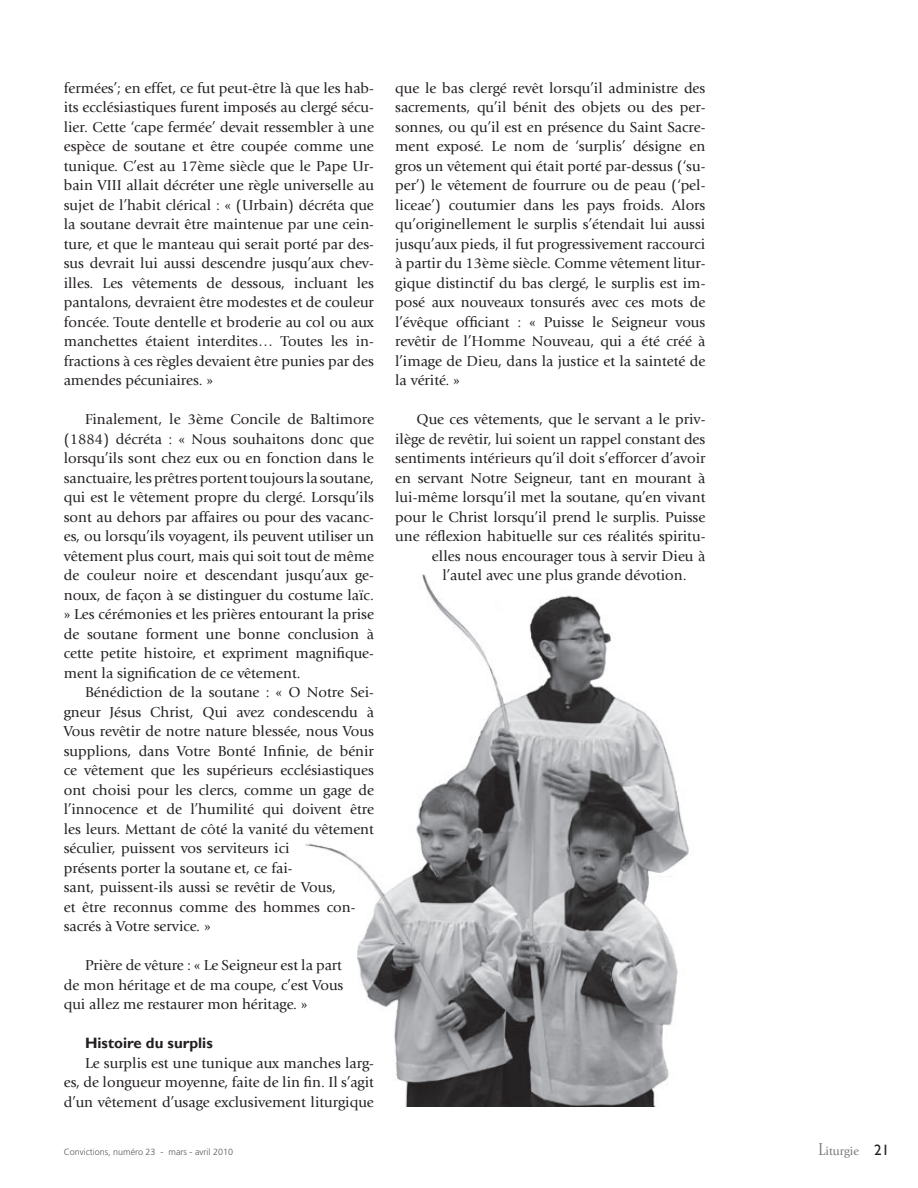
<style>
.page{position:relative;width:918px;height:1188px;background:#fff}
.page>*{position:absolute;margin:0;border:0;box-sizing:border-box;transform-origin:0 0}
.Text{font:15px/19.5px "Giovanni Std";color:#231f20;text-align:justify}
.Subtitle{font:700 15px "Gill Sans";color:#231f20}
.t1{font:12px "Giovanni Std";color:#76787b}
.t2{font:300 9px "Frutiger LT Std";color:#57585a}
.s1{font-size:18px}
.s2{font-family:"Gill Sans";font-size:15px;color:#231f20}
</style>
<div class="page">
<img style="left:305px;top:574px;width:384px;height:533px">
<p class="Text" style="left:64px;top:78px;width:312px">fermées’; en effet, ce fut peut-être là que les hab&shy;its ecclésiastiques furent imposés au clergé sécu&shy;lier. Cette ‘cape fermée’ devait ressembler à une espèce de soutane et être coupée comme une tunique. C’est au 17ème siècle que le Pape Ur&shy;bain VIII allait décréter une règle universelle au sujet de l’habit clérical : « (Urbain) décréta que la soutane devrait être maintenue par une cein&shy;ture, et que le manteau qui serait porté par des&shy;sus devrait lui aussi descendre jusqu’aux chev&shy;illes. Les vêtements de dessous, incluant les pantalons, devraient être modestes et de couleur foncée. Toute dentelle et broderie au col ou aux manchettes étaient interdites… Toutes les in&shy;fractions à ces règles devaient être punies par des amendes pécuniaires. »</p>
<p class="Text" style="left:64px;top:410px;width:312px;text-indent:21px">Finalement, le 3ème Concile de Baltimore (1884) décréta : « Nous souhaitons donc que lorsqu’ils sont chez eux ou en fonction dans le sanctuaire, les prêtres portent toujours la soutane, qui est le vêtement propre du clergé. Lorsqu’ils sont au dehors par affaires ou pour des vacanc&shy;es, ou lorsqu’ils voyagent, ils peuvent utiliser un vêtement plus court, mais qui soit tout de même de couleur noire et descendant jusqu’aux ge&shy;noux, de façon à se distinguer du costume laïc. » Les cérémonies et les prières entourant la prise de soutane forment une bonne conclusion à cette petite histoire, et expriment magnifique&shy;ment la signification de ce vêtement.</p>
<p class="Text" style="left:64px;top:683px;width:312px;text-align:left;text-indent:21px">Bénédiction de la soutane : « O Notre Sei&shy;gneur Jésus Christ, Qui avez condescendu à Vous revêtir de notre nature blessée, nous Vous supplions, dans Votre Bonté Infinie, de bénir ce vêtement que les supérieurs ecclésiastiques ont choisi pour les clercs, comme un gage de l’innocence et de l’humilité qui doivent être les leurs. Mettant de côté la vanité du vêtement séculier, puissent vos serviteurs ici<br>présents porter la soutane et, ce fai-<br>sant, puissent-ils aussi se revêtir de Vous,<br>et être reconnus comme des hommes con&shy;sacrés à Votre service. »</p>
<p class="Text" style="left:64px;top:956px;width:281px;text-indent:21px">Prière de vêture : « Le Seigneur est la part de mon héritage et de ma coupe, c’est Vous qui allez me restaurer mon héritage. »</p>
<p class="Subtitle" style="left:85px;top:1034px;width:129px">Histoire du surplis</p>
<p class="Text" style="left:64px;top:1053px;width:312px;text-indent:21px">Le surplis est une tunique aux manches larg&shy;es, de longueur moyenne, faite de lin fin. Il s’agit d’un vêtement d’usage exclusivement liturgique</p>
<p class="Text" style="left:395px;top:78px;width:312px">que le bas clergé revêt lorsqu’il administre des sacrements, qu’il bénit des objets ou des per&shy;sonnes, ou qu’il est en présence du Saint Sacre&shy;ment exposé. Le nom de ‘surplis’ désigne en gros un vêtement qui était porté par-dessus (‘su&shy;per’) le vêtement de fourrure ou de peau (‘pel&shy;liceae’) coutumier dans les pays froids. Alors qu’originellement le surplis s’étendait lui aussi jusqu’aux pieds, il fut progressivement raccourci à partir du 13ème siècle. Comme vêtement litur&shy;gique distinctif du bas clergé, le surplis est im&shy;posé aux nouveaux tonsurés avec ces mots de l’évêque officiant : « Puisse le Seigneur vous revêtir de l’Homme Nouveau, qui a été créé à l’image de Dieu, dans la justice et la sainteté de la vérité. »</p>
<p class="Text" style="left:416px;top:410px;width:290px">Que ces vêtements, que le servant a le priv-</p>
<p class="Text" style="left:395px;top:429px;width:312px">ilège de revêtir, lui soient un rappel constant des</p>
<p class="Text" style="left:395px;top:449px;width:312px">sentiments intérieurs qu’il doit s’efforcer d’avoir</p>
<p class="Text" style="left:395px;top:468px;width:312px">en servant Notre Seigneur, tant en mourant à</p>
<p class="Text" style="left:395px;top:488px;width:312px">lui-même lorsqu’il met la soutane, qu’en vivant</p>
<p class="Text" style="left:395px;top:507px;width:312px">pour le Christ lorsqu’il prend le surplis. Puisse</p>
<p class="Text" style="left:395px;top:527px;width:312px">une réflexion habituelle sur ces réalités spiritu-</p>
<p class="Text" style="left:432px;top:546px;width:275px">elles nous encourager tous à servir Dieu à</p>
<p class="Text" style="left:442px;top:566px;width:246px">l’autel avec une plus grande dévotion.</p>
<p class="t2" style="left:64px;top:1147px;width:171px">Convictions, numéro 23 - mars - avril 2010</p>
<p class="t1" style="left:819px;top:1144px;width:72px"><span class="s1">L</span>iturgie <span class="s2">21</span></p>
</div>
